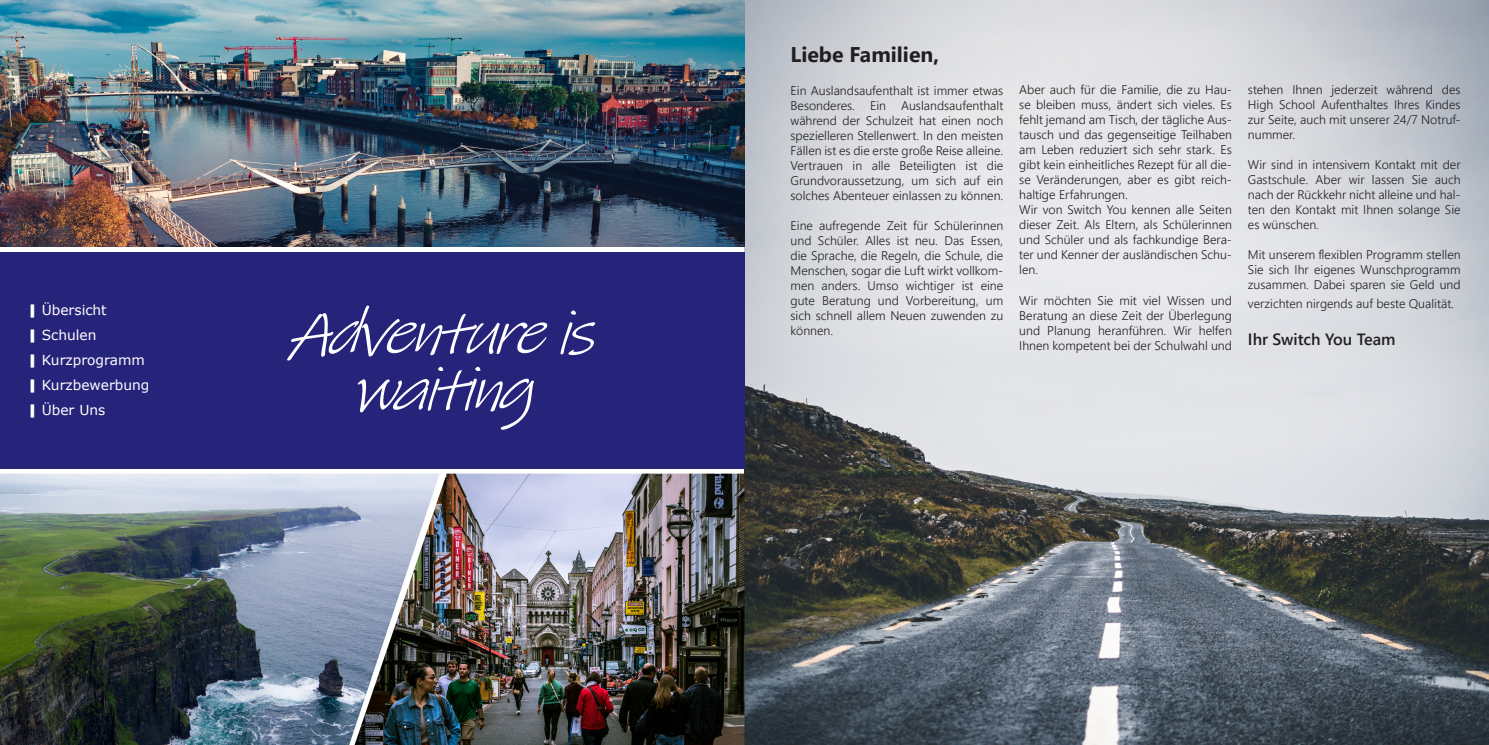
<style>
.page{position:relative;width:1489px;height:745px;background:#fff}
.page>*{position:absolute;margin:0;border:0;box-sizing:border-box;transform-origin:0 0}
.t1{font:italic 62.5px/56.2px "Ink Free";color:#fff;text-align:center;scale:1.08 1}
.t2{font:700 21.25px "Segoe UI";color:#231f20}
.t3{font:600 16.25px "Segoe UI";color:#231f20}
.t4{font:13.75px "Verdana";color:#fff;scale:3 1}
.t5{font:300 12.5px/15px "Segoe UI";color:#231f20;text-align:justify}
</style>
<div class="page">
<img style="left:744px;top:0;width:744px;height:744px">
<div style="left:0;top:252px;width:744px;height:216px;background:#26237b"></div>
<img style="left:439px;top:473px;width:305px;height:271px">
<img style="left:0;top:0;width:744px;height:246px">
<img style="left:0;top:473px;width:439px;height:271px">
<p class="t4" style="left:23px;top:300px;width:29px">|Übersicht</p>
<p class="t4" style="left:23px;top:325px;width:26px">|Schulen</p>
<p class="t4" style="left:23px;top:350px;width:42px">|Kurzprogramm</p>
<p class="t4" style="left:23px;top:375px;width:44px">|Kurzbewerbung</p>
<p class="t4" style="left:23px;top:400px;width:29px">|Über Uns</p>
<p class="t1" style="left:286px;top:304px;width:312px">Adventureis waiting</p>
<p class="t2" style="left:790px;top:34px;width:150px">Liebe Familien,</p>
<p class="t5" style="left:790px;top:81px;width:214px">Ein Auslandsaufenthalt ist immer etwas Besonderes. Ein Auslandsaufenthalt während der Schulzeit hat einen noch spezielleren Stellenwert. In den meisten Fällen ist es die erste große Reise alleine.</p>
<p class="t5" style="left:790px;top:156px;width:214px">Vertrauen in alle Beteiligten ist die Grundvoraussetzung, um sich auf ein solches Abenteuer einlassen zu können.</p>
<p class="t5" style="left:790px;top:216px;width:214px">Eine aufregende Zeit für Schülerinnen und Schüler. Alles ist neu. Das Essen, die Sprache, die Regeln, die Schule, die Menschen, sogar die Luft wirkt vollkom&shy;men anders. Umso wichtiger ist eine gute Beratung und Vorbereitung, um sich schnell allem Neuen zuwenden zu können.</p>
<p class="t5" style="left:1019px;top:81px;width:214px">Aber auch für die Familie, die zu Hau&shy;se bleiben muss, ändert sich vieles. Es fehlt jemand am Tisch, der tägliche Aus&shy;tausch und das gegenseitige Teilhaben am Leben reduziert sich sehr stark. Es gibt kein einheitliches Rezept für all die&shy;se Veränderungen, aber es gibt reich&shy;haltige Erfahrungen.</p>
<p class="t5" style="left:1019px;top:201px;width:214px">Wir von Switch You kennen alle Seiten dieser Zeit. Als Eltern, als Schülerinnen und Schüler und als fachkundige Bera&shy;ter und Kenner der ausländischen Schu&shy;len.</p>
<p class="t5" style="left:1019px;top:291px;width:214px">Wir möchten Sie mit viel Wissen und Beratung an diese Zeit der Überlegung und Planung heranführen. Wir helfen Ihnen kompetent bei der Schulwahl und</p>
<p class="t5" style="left:1247px;top:81px;width:214px">stehen Ihnen jederzeit während des High School Aufenthaltes Ihres Kindes zur Seite, auch mit unserer 24/7 Notruf&shy;nummer.</p>
<p class="t5" style="left:1247px;top:156px;width:214px">Wir sind in intensivem Kontakt mit der Gastschule. Aber wir lassen Sie auch nach der Rückkehr nicht alleine und hal&shy;ten den Kontakt mit Ihnen solange Sie es wünschen.</p>
<p class="t5" style="left:1247px;top:246px;width:214px">Mit unserem flexiblen Programm stellen Sie sich Ihr eigenes Wunschprogramm zusammen. Dabei sparen sie Geld und</p>
<p class="t5" style="left:1247px;top:294px;width:208px">verzichten nirgends auf beste Qualität.</p>
<p class="t3" style="left:1247px;top:324px;width:149px">Ihr Switch You Team</p>
</div>
